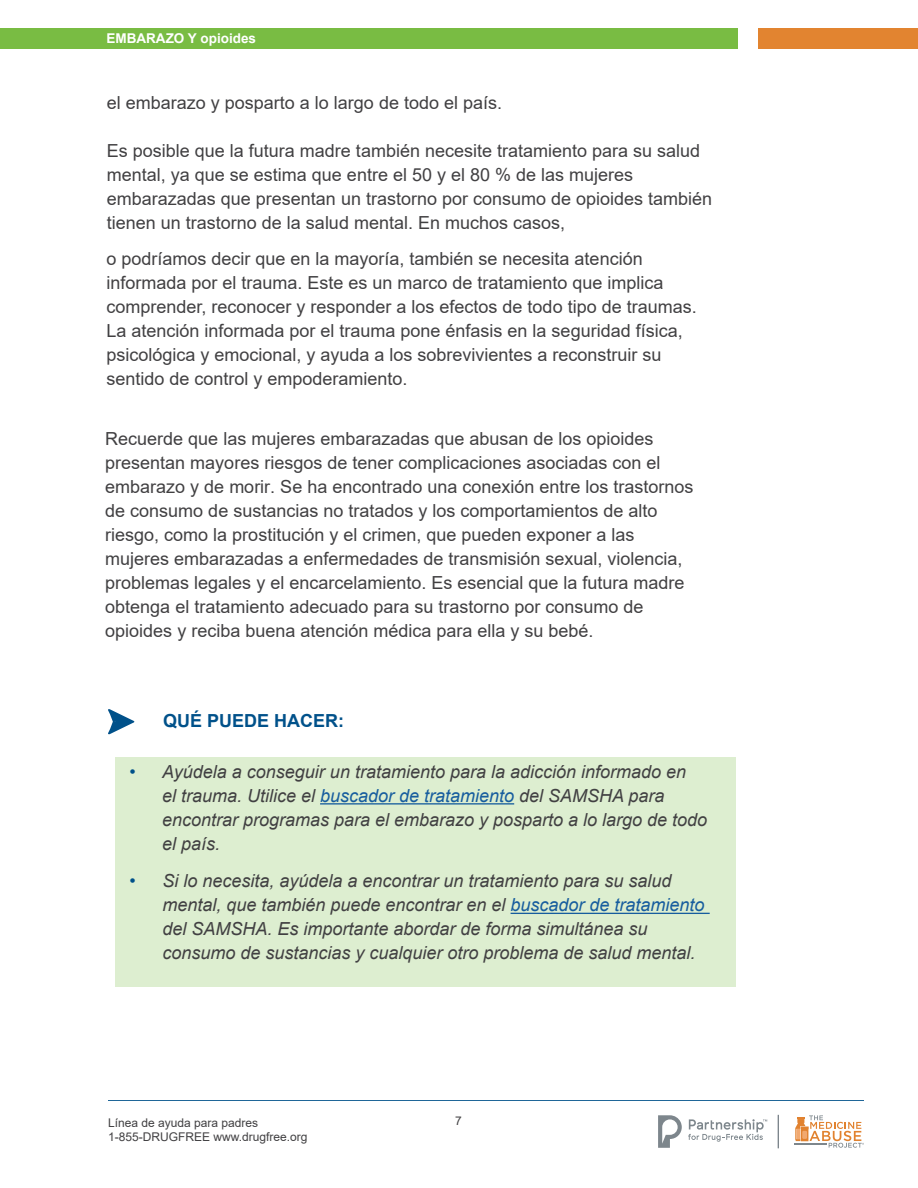
<style>
.page{position:relative;width:918px;height:1188px;background:#fff}
.page>*{position:absolute;margin:0;border:0;box-sizing:border-box;transform-origin:0 0}
.t1{font:18px/24px "Arial";color:#414042}
.t2{font:italic 18px/24px "Arial";color:#414042}
.t3{font:700 18px "Arial";color:#00518a}
.t4{font:700 13.5px "Arial";color:#fff}
.t5{font:12px/14.4px "Arial";color:#414042}
.s1{font-style:normal;color:#00518a}
.s2{color:#175d9e}
</style>
<div class="page">
<hr style="left:108px;top:1100px;width:756px;height:1px;background:#00518a">
<div style="left:0;top:28px;width:738px;height:21px;background:#79bc43"></div>
<div style="left:758px;top:28px;width:160px;height:21px;background:#e28430"></div>
<svg style="left:658px;top:1115px;width:24px;height:33px"></svg>
<svg style="left:688px;top:1119px;width:79px;height:23px"></svg>
<svg style="left:795px;top:1115px;width:69px;height:33px"></svg>
<div style="left:778px;top:1115px;width:1px;height:33px;border:1px solid #7d868c"></div>
<div style="left:115px;top:757px;width:621px;height:230px;background:#ddeed0"></div>
<svg style="left:108px;top:709px;width:26px;height:25px"></svg>
<hr style="left:320px;top:803px;width:194px;height:2px;background:#175d9e">
<hr style="left:511px;top:913px;width:199px;height:1px;background:#175d9e">
<p class="t4" style="left:106px;top:29px;width:151px">EMBARAZO Y opioides</p>
<p class="t1" style="left:107px;top:91px;width:397px">el embarazo y posparto a lo largo de todo el país.</p>
<p class="t1" style="left:107px;top:139px;width:607px">Es posible que la futura madre también necesite tratamiento para su salud mental, ya que se estima que entre el 50 y el 80 % de las mujeres embarazadas que presentan un trastorno por consumo de opioides también tienen un trastorno de la salud mental. En muchos casos,</p>
<p class="t1" style="left:106px;top:246px;width:592px">o podríamos decir que en la mayoría, también se necesita atención informada por el trauma. Este es un marco de tratamiento que implica comprender, reconocer y responder a los efectos de todo tipo de traumas.<br>La atención informada por el trauma pone énfasis en la seguridad física, psicológica y emocional, y ayuda a los sobrevivientes a reconstruir su sentido de control y empoderamiento.</p>
<p class="t1" style="left:105px;top:427px;width:590px">Recuerde que las mujeres embarazadas que abusan de los opioides presentan mayores riesgos de tener complicaciones asociadas con el embarazo y de morir. Se ha encontrado una conexión entre los trastornos de consumo de sustancias no tratados y los comportamientos de alto riesgo, como la prostitución y el crimen, que pueden exponer a las mujeres embarazadas a enfermedades de transmisión sexual, violencia, problemas legales y el encarcelamiento. Es esencial que la futura madre obtenga el tratamiento adecuado para su trastorno por consumo de opioides y reciba buena atención médica para ella y su bebé.</p>
<p class="t3" style="left:163px;top:708px;width:183px">QUÉ PUEDE HACER:</p>
<p class="t2" style="left:162px;top:760px;width:547px;text-indent:-33px"><span class="s1">•</span> Ayúdela a conseguir un tratamiento para la adicción informado en<br>el trauma. Utilice el <span class="s2">buscador de tratamiento</span> del SAMSHA para encontrar programas para el embarazo y posparto a lo largo de todo el país.</p>
<p class="t2" style="left:162px;top:869px;width:544px;text-indent:-33px"><span class="s1">•</span> Si lo necesita, ayúdela a encontrar un tratamiento para su salud mental, que también puede encontrar en el <span class="s2">buscador de tratamiento </span>del SAMSHA. Es importante abordar de forma simultánea su consumo de sustancias y cualquier otro problema de salud mental.</p>
<p class="t5" style="left:108px;top:1115px;width:201px">Línea de ayuda para padres<br>1-855-DRUGFREE www.drugfree.org</p>
<p class="t5" style="left:455px;top:1114px;width:8px">7</p>
</div>
